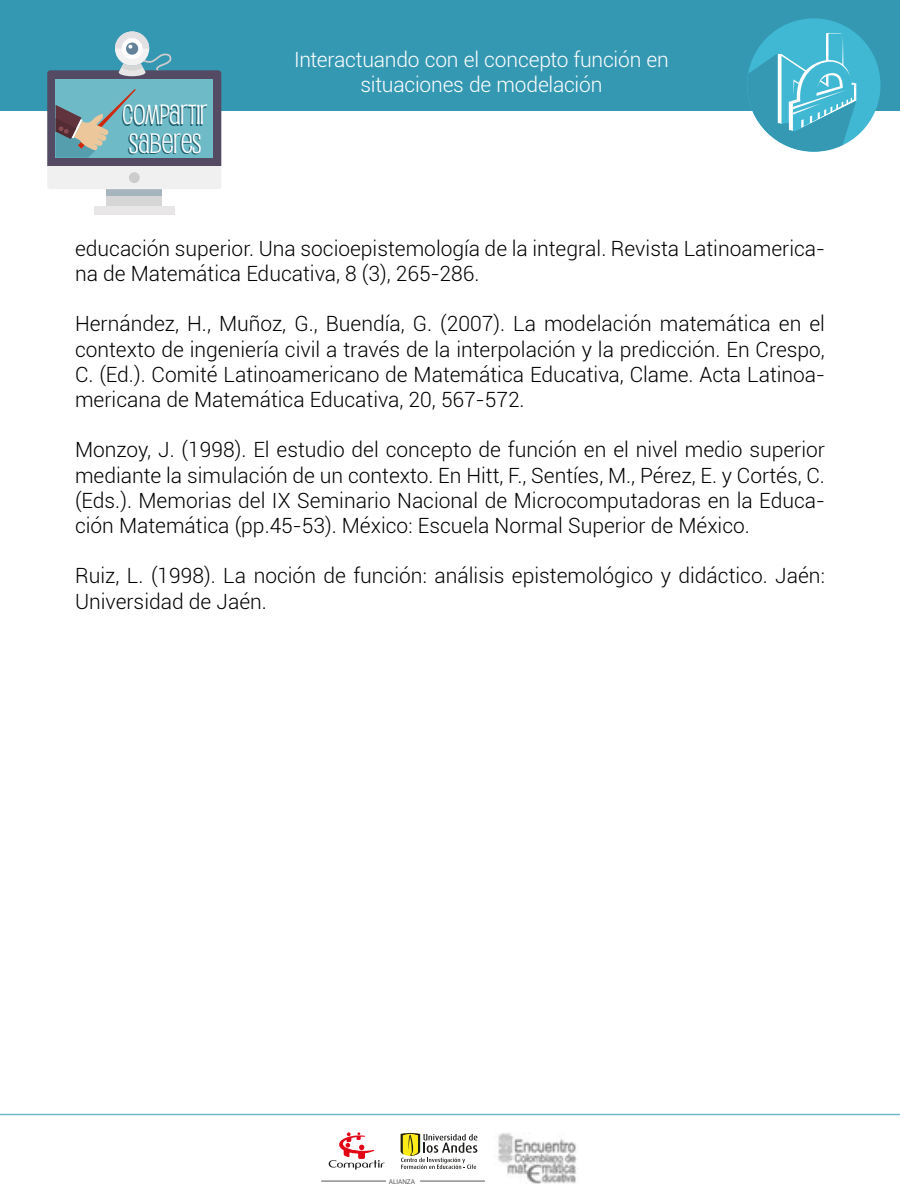
<style>
.page{position:relative;width:900px;height:1200px;background:#fff}
.page>*{position:absolute;margin:0;border:0;box-sizing:border-box;transform-origin:0 0}
.t1{font:27.3px/28.5px "Pupcat Rg";color:#fff}
.t2{font:300 21px/25.2px "Roboto";color:#000}
.t3{font:300 21px/25.2px "Roboto";letter-spacing:-.01em;color:#fff;text-align:center}
.t4{font:500 7.05px "Helvetica Neue";color:#575756}
</style>
<div class="page">
<img style="left:497px;top:1133px;width:80px;height:50px">
<hr style="left:321px;top:1181px;width:65px;height:1px;background:#575756">
<hr style="left:420px;top:1181px;width:65px;height:1px;background:#575756">
<svg style="left:329px;top:1132px;width:56px;height:38px"></svg>
<svg style="left:401px;top:1133px;width:76px;height:36px"></svg>
<div style="left:0;top:0;width:900px;height:111px;background:#3598b3"></div>
<div style="left:107px;top:188px;width:55px;height:20px;background:#d6d6d6"></div>
<div style="left:94px;top:206px;width:81px;height:8px;background:#e8e6e6"></div>
<div style="left:107px;top:189px;width:55px;height:6px;background:#a6b5bd"></div>
<svg style="left:47px;top:31px;width:174px;height:158px"></svg>
<div style="left:747px;top:18px;width:134px;height:134px;background:#40b8d4;border-radius:50%"></div>
<svg style="left:747px;top:33px;width:109px;height:119px"></svg>
<hr style="left:0;top:1114px;width:900px;height:1px;background:#6ebac7">
<h1 class="t1" style="left:123px;top:99px;width:87px">COMPARTIR<br>SABERES</h1>
<p class="t3" style="left:294px;top:46px;width:376px">Interactuando con el concepto función en situaciones de modelación</p>
<p class="t2" style="left:75px;top:235px;width:751px">educación superior. Una socioepistemología de la integral. Revista Latinoamerica&shy;na de Matemática Educativa, 8 (3), 265-286.</p>
<p class="t2" style="left:75px;top:311px;width:751px;text-align:justify">Hernández, H., Muñoz, G., Buendía, G. (2007). La modelación matemática en el contexto de ingeniería civil a través de la interpolación y la predicción. En Crespo, C. (Ed.). Comité Latinoamericano de Matemática Educativa, Clame. Acta Latinoa&shy;mericana de Matemática Educativa, 20, 567-572.</p>
<p class="t2" style="left:75px;top:437px;width:752px;text-align:justify">Monzoy, J. (1998). El estudio del concepto de función en el nivel medio superior mediante la simulación de un contexto. En Hitt, F., Sentíes, M., Pérez, E. y Cortés, C. (Eds.). Memorias del IX Seminario Nacional de Microcomputadoras en la Educa&shy;ción Matemática (pp.45-53). México: Escuela Normal Superior de México.</p>
<p class="t2" style="left:75px;top:563px;width:752px">Ruiz, L. (1998). La noción de función: análisis epistemológico y didáctico. Jaén:<br>Universidad de Jaén.</p>
<p class="t4" style="left:389px;top:1178px;width:28px">ALIANZA</p>
</div>
